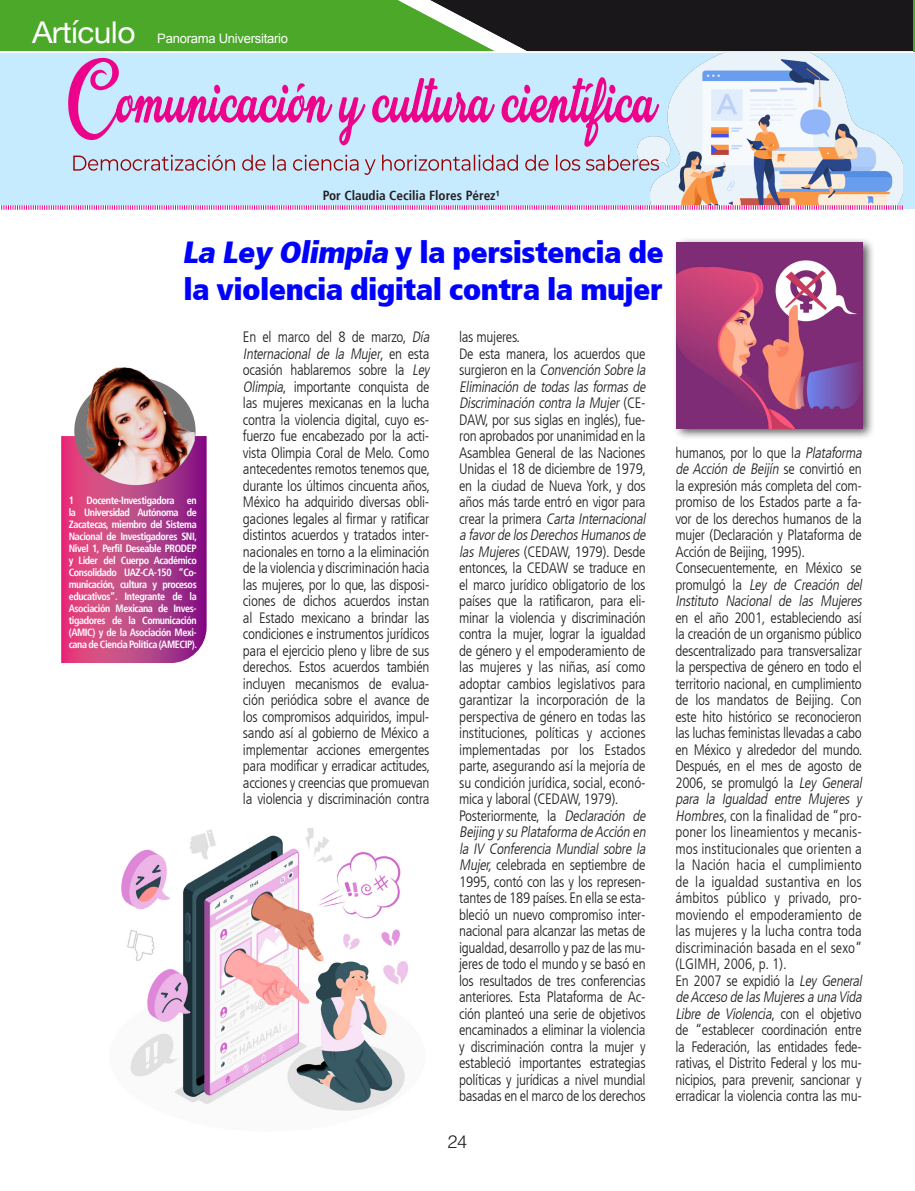
<style>
.page{position:relative;width:915px;height:1191px;background:#fff}
.page>*{position:absolute;margin:0;border:0;box-sizing:border-box;transform-origin:0 0}
.t1{font:900 condensed 30.6px/36.3px "Frutiger";letter-spacing:-.02em;color:#00f}
.t2{font:30px "Helvetica Neue";letter-spacing:-.02em;color:#fff;scale:1.06 1}
.t3{font:300 18px "Helvetica LT Std";color:#231f20}
.t4{font:300 condensed 15px/16.5px "Frutiger LT";letter-spacing:-.02em;color:#231f20}
.t5{font:700 condensed 13.2px "Frutiger";color:#231f20}
.t6{font:13.05px "Arial";letter-spacing:-.02em;color:#fff}
.t7{font:700 condensed 10.5px/12px "Frutiger";letter-spacing:-.04em;color:#fff;text-align:justify;scale:.96 1}
.s1{font-style:italic}
</style>
<div class="page">
<svg style="left:0;top:0;width:913px;height:51px;background:#3a662a"></svg>
<hr style="left:913px;top:0;width:1px;height:51px;background:#4ba829">
<div style="left:0;top:53px;width:914px;height:155px;background:#c6eafe"></div>
<img style="left:637px;top:53px;width:265px;height:151px">
<svg style="left:73px;top:155px;width:585px;height:20px"></svg>
<svg style="left:68px;top:58px;width:591px;height:89px"></svg>
<svg style="left:0;top:204px;width:902px;height:6px"></svg>
<svg style="left:61px;top:436px;width:145px;height:227px;background:#bc3e85"></svg>
<img style="left:76px;top:367px;width:119px;height:118px">
<div style="left:672px;top:237px;width:203px;height:203px;background:#231f20;opacity:.75"></div>
<img style="left:676px;top:243px;width:186px;height:185px">
<img style="left:121px;top:828px;width:287px;height:283px">
<h2 class="t2" style="left:32px;top:11px;width:99px">Artículo</h2>
<p class="t6" style="left:157px;top:30px;width:132px">Panorama Universitario</p>
<p class="t5" style="left:323px;top:187px;width:179px">Por Claudia Cecilia Flores Pérez¹</p>
<h1 class="t1" style="left:182px;top:234px;width:483px"><span class="s1">La Ley Olimpia</span> y la persistencia de la violencia digital contra la mujer</h1>
<p class="t7" style="left:69px;top:494px;width:135px">1 Docente-Investigadora en la Universidad Autónoma de Zacatecas, miembro del Sistema Nacional de Investigadores SNI, Nivel 1, Perfil Deseable PRODEP y Líder del Cuerpo Académico Consolidado UAZ-CA-150 “Co&shy;municación, cultura y procesos educativos”. Integrante de la Asociación Mexicana de Inves&shy;tigadores de la Comunicación (AMIC) y de la Asociación Mexi&shy;cana de Ciencia Política (AMECIP).</p>
<p class="t4" style="left:243px;top:329px;width:191px">En el marco del 8 de marzo, <span class="s1">Día Internacional de la Mujer</span>, e n e s t a ocasión hablaremos sobre la <span class="s1">Ley Olimpia</span>, importante conquista de las mujeres mexicanas en la lucha contra la violencia digital, cuyo es&shy;fuerzo fue encabezado por la acti&shy;vista Olimpia Coral de Melo. Como antecedentes remotos tenemos que, durante los últimos cincuenta años, México ha adquirido diversas obli&shy;gaciones legales al firmar y ratificar distintos acuerdos y tratados inter&shy;nacionales en torno a la eliminación de la violencia y discriminación hacia las mujeres, por lo que, las disposi&shy;ciones de dichos acuerdos instan al Estado mexicano a brindar las condiciones e instrumentos jurídicos para el ejercicio pleno y libre de sus derechos. Estos acuerdos también incluyen mecanismos de evalua&shy;ción periódica sobre el avance de los compromisos adquiridos, impul&shy;sando así al gobierno de México a implementar acciones emergentes para modificar y erradicar actitudes, acciones y creencias que promuevan la violencia y discriminación contra</p>
<p class="t4" style="left:459px;top:329px;width:191px">las mujeres.<br>De esta manera, los acuerdos que s u r g i e r o n e n l a <span class="s1">Convención Sobre la Eliminación de todas las formas de Discriminación contra la Mujer</span> ( C E - DAW, por sus siglas en inglés), fue&shy;ron aprobados por unanimidad en la Asamblea General de las Naciones Unidas el 18 de diciembre de 1979, en la ciudad de Nueva York, y dos años más tarde entró en vigor para c re a r l a p r i m e ra <span class="s1">Carta Internacional a favorde losDerechosHumanosde las Mujeres</span> (CEDAW, 1979). Desde entonces, la CEDAW se traduce en el marco jurídico obligatorio de los países que la ratificaron, para eli&shy;minar la violencia y discriminación contra la mujer, lograr la igualdad de género y el empoderamiento de las mujeres y las niñas, así como adoptar cambios legislativos para garantizar la incorporación de la perspectiva de género en todas las instituciones, políticas y acciones implementadas por los Estados parte, asegurando así la mejoría de su condición jurídica, social, econó&shy;mica y laboral (CEDAW, 1979).<br>Posteriormente, la <span class="s1">Declaración de Beijing ysu Plataforma de Acción en la IV Conferencia Mundial sobre la Mujer,</span> celebrada en septiembre de 1995, contó con las y los represen&shy;tantes de 189 países. En ella se esta&shy;bleció un nuevo compromiso inter&shy;nacional para alcanzar las metas de igualdad, desarrollo y paz de las mu&shy;jeres de todo el mundo y se basó en los resultados de tres conferencias anteriores. Esta Plataforma de Ac&shy;ción planteó una serie de objetivos encaminados a eliminar la violencia y discriminación contra la mujer y estableció importantes estrategias políticas y jurídicas a nivel mundial basadas en el marco de los derechos</p>
<p class="t4" style="left:675px;top:444px;width:191px">humanos, por lo que l<span class="s1">a Plataforma de Acción de Beijín</span> se convirtió en la expresión más completa del com&shy;promiso de los Estados parte a fa&shy;vor de los derechos humanos de la mujer (Declaración y Plataforma de<br>Acción de Beijing, 1995).<br>Consecuentemente, en México se p r o m u l g ó l a <span class="s1">Ley de Creación del<br>Instituto Nacional de las Mujeres</span></p>
<p class="t4" style="left:675px;top:609px;width:191px">en el año 2001, estableciendo así la creación de un organismo público descentralizado para transversalizar la perspectiva de género en todo el territorio nacional, en cumplimiento de los mandatos de Beijing. Con este hito histórico se reconocieron las luchas feministas llevadas a cabo en México y alrededor del mundo.<br>Después, en el mes de agosto de 2006, se promulgó la <span class="s1">Ley General para la Igualdad entre Mujeres y Hombres</span>, con la finalidad de “pro&shy;poner los lineamientos y mecanis&shy;mos institucionales que orienten a la Nación hacia el cumplimiento de la igualdad sustantiva en los ámbitos público y privado, pro&shy;moviendo el empoderamiento de las mujeres y la lucha contra toda discriminación basada en el sexo” (LGIMH, 2006, p. 1).<br>En 2007 se expidió la <span class="s1">Ley General de Acceso de lasMujeresa una Vida Libre de Violencia</span>, c o n e l o bj e t i vo de “establecer coordinación entre la Federación, las entidades fede&shy;rativas, el Distrito Federal y los mu&shy;nicipios, para prevenir, sancionar y erradicar la violencia contra las mu-</p>
<p class="t3" style="left:447px;top:1130px;width:21px">24</p>
</div>
